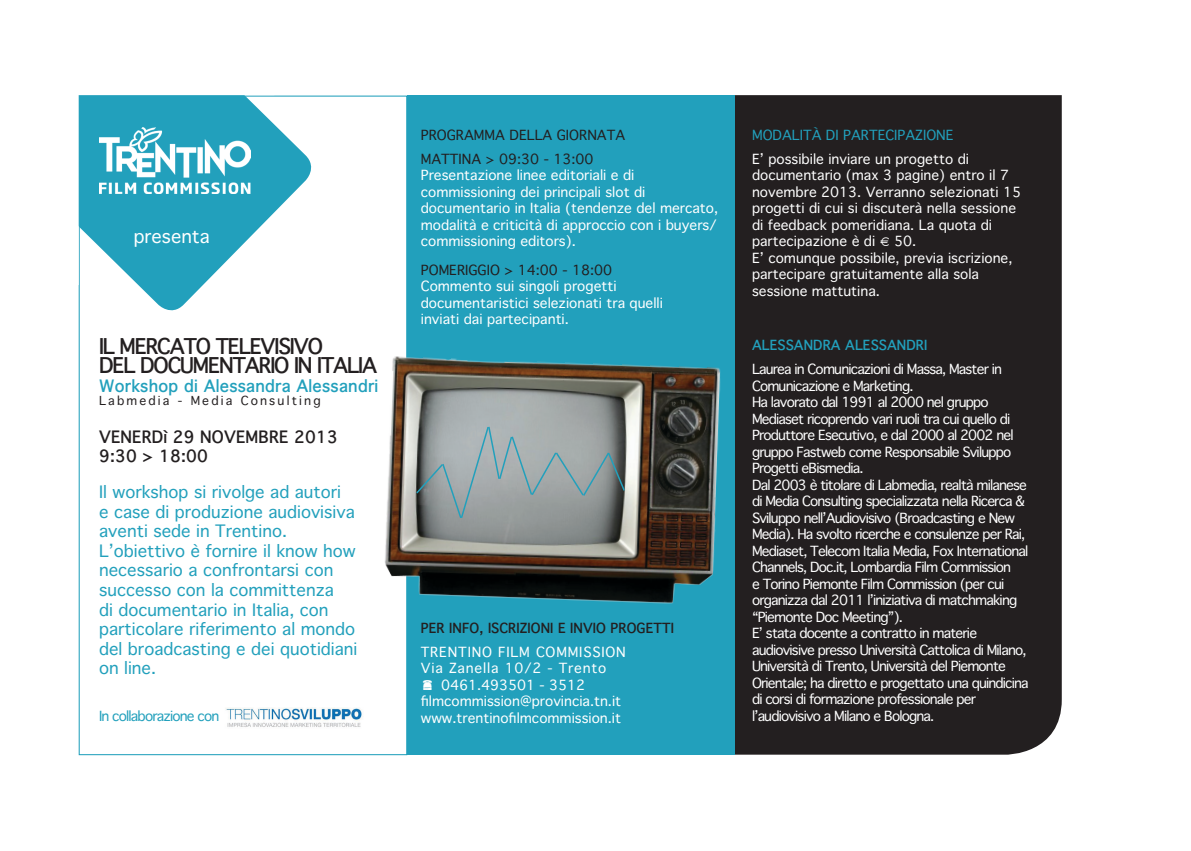
<style>
.page{position:relative;width:1191px;height:851px;background:#fff}
.page>*{position:absolute;margin:0;border:0;box-sizing:border-box;transform-origin:0 0}
.t1{font:700 21px "Thonburi";letter-spacing:-.06em;color:#231f20}
.t2{font:18px "Thonburi";color:#fff}
.t3{font:16.5px/19.5px "Thonburi";color:#22a0bc}
.t4{font:700 16.5px "Thonburi";color:#231f20}
.t5{font:700 16.5px "Thonburi";letter-spacing:.005em;color:#22a0bc}
.t6{font:13.5px/16.5px "Thonburi";letter-spacing:-.06em;color:#fff}
.t7{font:13.5px/16.5px "Thonburi";color:#fff}
.t8{font:13.5px "Thonburi";color:#231f20}
.t9{font:13.5px "Thonburi";letter-spacing:.06em;color:#fff}
.t10{font:700 13.5px "Thonburi";color:#231f20}
.t11{font:13.5px "Thonburi";color:#22a0bc}
.t12{font:700 13.5px "Thonburi";color:#22a0bc}
.t13{font:13.5px "Thonburi";letter-spacing:-.06em;color:#22a0bc}
.t14{font:12px "Thonburi";letter-spacing:.18em;color:#231f20}
</style>
<div class="page">
<svg style="left:78px;top:95px;width:330px;height:660px"></svg>
<div style="left:734px;top:95px;width:327px;height:659px;background:#231f20"></div>
<div style="left:407px;top:96px;width:327px;height:659px;background:#22a0bc"></div>
<img style="left:376px;top:356px;width:345px;height:250px">
<svg style="left:415px;top:425px;width:211px;height:94px;background:#929c9d"></svg>
<div style="left:750px;top:125px;width:283px;height:185px;background:#231f20"></div>
<svg style="left:78px;top:95px;width:240px;height:222px;fill:#22a0bc"></svg>
<img style="left:99px;top:127px;width:152px;height:67px">
<img style="left:224px;top:707px;width:139px;height:22px">
<div style="left:0;top:87px;width:79px;height:198px;border:2px solid #fff"></div>
<div style="left:77px;top:6px;width:197px;height:89px;background:#fff"></div>
<p class="t2" style="left:134px;top:221px;width:78px">presenta</p>
<p class="t1" style="left:99px;top:329px;width:226px">IL MERCATO TELEVISIVO</p>
<p class="t1" style="left:99px;top:348px;width:280px">DEL DOCUMENTARIO IN ITALIA</p>
<p class="t5" style="left:99px;top:371px;width:281px">Workshop di Alessandra Alessandri</p>
<p class="t14" style="left:99px;top:390px;width:223px">Labmedia - Media Consulting</p>
<p class="t4" style="left:99px;top:423px;width:240px">VENERDì 29 NOVEMBRE 2013</p>
<p class="t4" style="left:99px;top:442px;width:110px">9:30 &gt; 18:00</p>
<p class="t3" style="left:99px;top:482px;width:243px">Il workshop si rivolge ad autori</p>
<p class="t3" style="left:99px;top:502px;width:257px">e case di produzione audiovisiva</p>
<p class="t3" style="left:99px;top:521px;width:189px">aventi sede in Trentino.</p>
<p class="t3" style="left:99px;top:541px;width:260px">L’obiettivo è fornire il know how necessario a confrontarsi con successo con la committenza<br>di documentario in Italia, con particolare riferimento al mondo del broadcasting e dei quotidiani on line.</p>
<p class="t13" style="left:99px;top:704px;width:122px">In collaborazione con</p>
<p class="t8" style="left:421px;top:124px;width:206px">PROGRAMMA DELLA GIORNATA</p>
<p class="t8" style="left:421px;top:148px;width:174px">MATTINA &gt; 09:30 - 13:00</p>
<p class="t7" style="left:421px;top:167px;width:299px">Presentazione linee editoriali e di commissioning dei principali slot di documentario in Italia (tendenze del mercato, modalità e criticità di approccio con i buyers/ commissioning editors).</p>
<p class="t8" style="left:421px;top:259px;width:193px">POMERIGGIO &gt; 14:00 - 18:00</p>
<p class="t7" style="left:421px;top:278px;width:243px">Commento sui singoli progetti documentaristici selezionati tra quelli</p>
<p class="t7" style="left:421px;top:311px;width:150px">inviati dai partecipanti.</p>
<p class="t10" style="left:421px;top:616px;width:255px">PER INFO, ISCRIZIONI E INVIO PROGETTI</p>
<p class="t9" style="left:421px;top:640px;width:206px">TRENTINO FILM COMMISSION</p>
<p class="t9" style="left:421px;top:657px;width:187px">Via Zanella 10/2 - Trento</p>
<p class="t7" style="left:441px;top:676px;width:146px">0461.493501 - 3512</p>
<p class="t7" style="left:421px;top:692px;width:202px">filmcommission@provincia.tn.it</p>
<p class="t7" style="left:421px;top:709px;width:202px">www.trentinofilmcommission.it</p>
<p class="t11" style="left:752px;top:124px;width:203px">MODALITÀ DI PARTECIPAZIONE</p>
<p class="t7" style="left:752px;top:150px;width:271px">E’ possibile inviare un progetto di documentario (max 3 pagine) entro il 7 novembre 2013. Verranno selezionati 15 progetti di cui si discuterà nella sessione di feedback pomeridiana. La quota di partecipazione è di</p>
<p class="t6" style="left:894px;top:233px;width:24px">50.</p>
<p class="t7" style="left:752px;top:249px;width:262px">E’ comunque possibile, previa iscrizione, partecipare gratuitamente alla sola sessione mattutina.</p>
<p class="t12" style="left:752px;top:334px;width:177px">ALESSANDRA ALESSANDRI</p>
<p class="t6" style="left:752px;top:360px;width:251px">Laurea in Comunicazioni di Massa, Master in<br>Comunicazione e Marketing.</p>
<p class="t6" style="left:752px;top:393px;width:263px">Ha lavorato dal 1991 al 2000 nel gruppo Mediaset ricoprendo vari ruoli tra cui quello di Produttore Esecutivo, e dal 2000 al 2002 nel gruppo Fastweb come Responsabile Sviluppo Progetti eBismedia.</p>
<p class="t6" style="left:752px;top:476px;width:278px">Dal 2003 è titolare di Labmedia, realtà milanese di Media Consulting specializzata nella Ricerca &amp; Sviluppo nell’Audiovisivo (Broadcasting e New Media). Ha svolto ricerche e consulenze per Rai, Mediaset, Telecom Italia Media, Fox International Channels, Doc.it, Lombardia Film Commission<br>e Torino Piemonte Film Commission (per cui organizza dal 2011 l’iniziativa di matchmaking “Piemonte Doc Meeting”).</p>
<p class="t6" style="left:752px;top:624px;width:278px">E’ stata docente a contratto in materie audiovisive presso Università Cattolica di Milano, Università di Trento, Università del Piemonte Orientale; ha diretto e progettato una quindicina di corsi di formazione professionale per l’audiovisivo a Milano e Bologna.</p>
</div>
